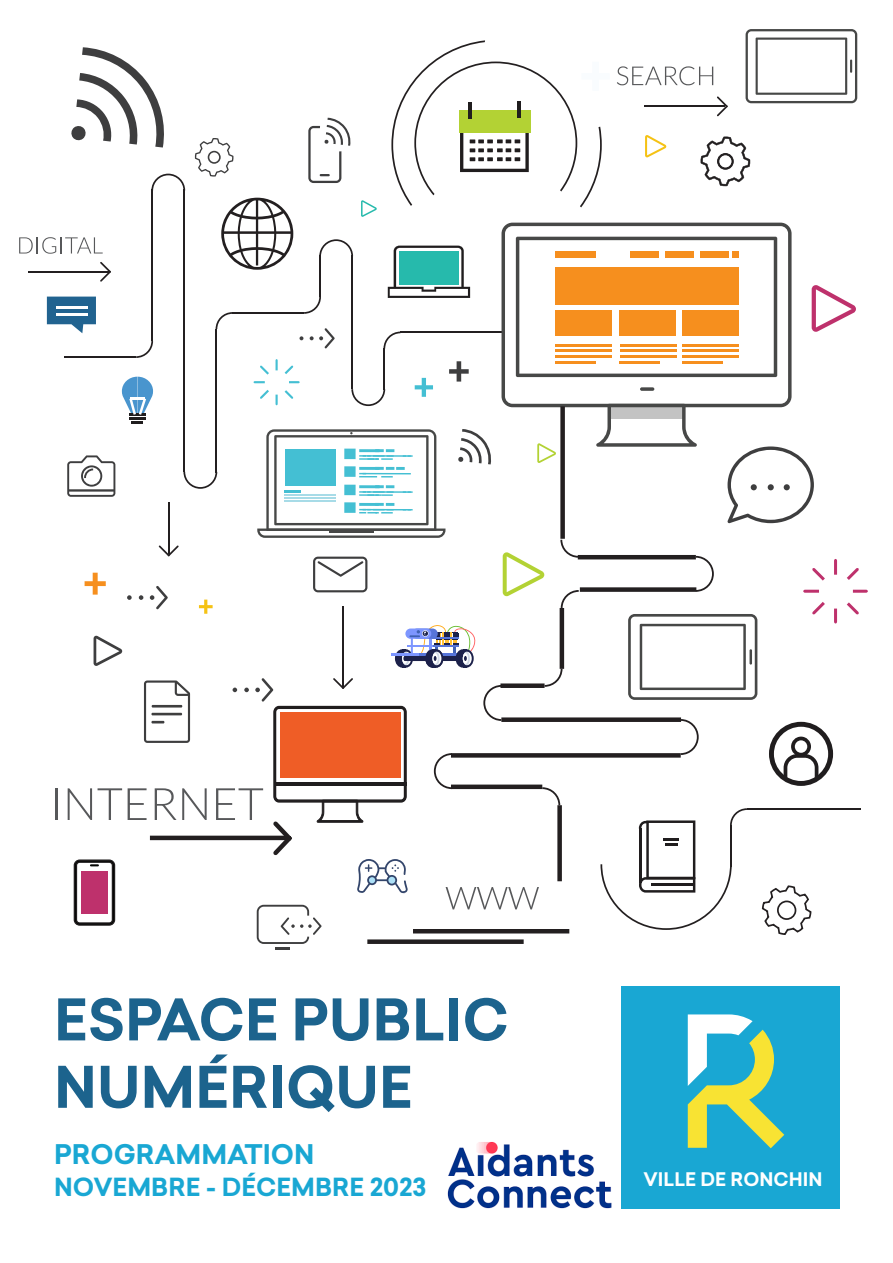
<style>
.page{position:relative;width:893px;height:1263px;background:#fff}
.page>*{position:absolute;margin:0;border:0;box-sizing:border-box;transform-origin:0 0}
.t1{font:700 56.1px "Sailec";color:#1c638d}
.t2{font:700 26.55px "Sailec";color:#19a7d3}
.t3{font:700 24.45px "Sailec";color:#19a7d3}
.t4{font:700 18.45px "Sailec";color:#fff}
</style>
<div class="page">
<div style="left:621px;top:986px;width:219px;height:223px;background:#19a7d3"></div>
<svg style="left:688px;top:1014px;width:96px;height:134px"></svg>
<svg style="left:195px;top:138px;width:39px;height:39px"></svg>
<svg style="left:276px;top:359px;width:2px;height:11px"></svg>
<svg style="left:276px;top:395px;width:2px;height:10px"></svg>
<svg style="left:254px;top:381px;width:11px;height:2px"></svg>
<svg style="left:289px;top:381px;width:11px;height:2px"></svg>
<svg style="left:260px;top:365px;width:9px;height:10px"></svg>
<svg style="left:285px;top:390px;width:8px;height:9px"></svg>
<svg style="left:260px;top:390px;width:9px;height:9px"></svg>
<svg style="left:285px;top:365px;width:8px;height:9px"></svg>
<svg style="left:762px;top:885px;width:49px;height:50px"></svg>
<svg style="left:700px;top:137px;width:50px;height:49px"></svg>
<svg style="left:47px;top:297px;width:49px;height:36px"></svg>
<hr style="left:56px;top:306px;width:32px;height:3px;background:#fff">
<hr style="left:56px;top:313px;width:32px;height:3px;background:#fff">
<svg style="left:388px;top:246px;width:82px;height:52px"></svg>
<div style="left:399px;top:251px;width:59px;height:33px;background:#26baac"></div>
<svg style="left:122px;top:377px;width:31px;height:46px"></svg>
<hr style="left:131px;top:397px;width:14px;height:3px;background:#fff">
<hr style="left:183px;top:190px;width:2px;height:282px;background:#231f20">
<hr style="left:151px;top:190px;width:2px;height:151px;background:#231f20">
<svg style="left:151px;top:174px;width:34px;height:17px"></svg>
<svg style="left:136px;top:341px;width:17px;height:17px"></svg>
<hr style="left:65px;top:356px;width:71px;height:2px;background:#231f20">
<hr style="left:216px;top:329px;width:1px;height:144px;background:#231f20">
<svg style="left:183px;top:472px;width:34px;height:17px"></svg>
<svg style="left:216px;top:312px;width:16px;height:17px"></svg>
<hr style="left:232px;top:312px;width:72px;height:2px;background:#231f20">
<svg style="left:304px;top:297px;width:17px;height:17px"></svg>
<hr style="left:351px;top:255px;width:2px;height:134px;background:#231f20">
<hr style="left:319px;top:255px;width:2px;height:42px;background:#231f20">
<svg style="left:319px;top:239px;width:34px;height:16px"></svg>
<hr style="left:400px;top:332px;width:102px;height:1px;background:#231f20">
<svg style="left:383px;top:332px;width:17px;height:16px"></svg>
<hr style="left:383px;top:348px;width:2px;height:42px;background:#231f20">
<svg style="left:351px;top:389px;width:34px;height:17px"></svg>
<hr style="left:168px;top:503px;width:2px;height:51px;background:#231f20">
<svg style="left:159px;top:545px;width:20px;height:11px"></svg>
<hr style="left:28px;top:271px;width:81px;height:2px;background:#231f20">
<svg style="left:100px;top:262px;width:11px;height:20px"></svg>
<hr style="left:645px;top:105px;width:80px;height:2px;background:#231f20">
<svg style="left:717px;top:96px;width:11px;height:20px"></svg>
<svg style="left:221px;top:198px;width:72px;height:72px"></svg>
<hr style="left:342px;top:606px;width:2px;height:81px;background:#231f20">
<hr style="left:747px;top:808px;width:114px;height:2px;background:#231f20">
<svg style="left:600px;top:808px;width:147px;height:122px"></svg>
<svg style="left:617px;top:66px;width:96px;height:19px"></svg>
<svg style="left:308px;top:118px;width:43px;height:65px"></svg>
<svg style="left:313px;top:557px;width:54px;height:35px"></svg>
<svg style="left:458px;top:429px;width:33px;height:35px"></svg>
<svg style="left:67px;top:455px;width:48px;height:42px"></svg>
<svg style="left:391px;top:40px;width:211px;height:167px"></svg>
<svg style="left:415px;top:378px;width:18px;height:19px"></svg>
<svg style="left:449px;top:361px;width:20px;height:21px"></svg>
<svg style="left:299px;top:336px;width:4px;height:4px"></svg>
<svg style="left:310px;top:328px;width:25px;height:20px"></svg>
<svg style="left:19px;top:237px;width:84px;height:17px"></svg>
<svg style="left:746px;top:29px;width:111px;height:74px"></svg>
<svg style="left:257px;top:429px;width:188px;height:109px"></svg>
<hr style="left:285px;top:494px;width:51px;height:2px;background:#a7dbe7">
<hr style="left:285px;top:497px;width:51px;height:2px;background:#a7dbe7">
<hr style="left:285px;top:500px;width:51px;height:1px;background:#a7dbe7">
<svg style="left:501px;top:223px;width:291px;height:184px"></svg>
<svg style="left:596px;top:404px;width:101px;height:43px"></svg>
<svg style="left:516px;top:237px;width:261px;height:140px"></svg>
<hr style="left:620px;top:344px;width:56px;height:2px;background:#f68f1e">
<hr style="left:620px;top:350px;width:56px;height:2px;background:#f68f1e">
<hr style="left:620px;top:355px;width:56px;height:3px;background:#f68f1e">
<hr style="left:620px;top:361px;width:40px;height:2px;background:#f68f1e">
<hr style="left:682px;top:344px;width:57px;height:2px;background:#f68f1e">
<hr style="left:682px;top:350px;width:57px;height:2px;background:#f68f1e">
<hr style="left:682px;top:355px;width:57px;height:3px;background:#f68f1e">
<hr style="left:682px;top:361px;width:41px;height:2px;background:#f68f1e">
<svg style="left:640px;top:387px;width:14px;height:4px"></svg>
<svg style="left:361px;top:200px;width:16px;height:17px"></svg>
<svg style="left:645px;top:135px;width:21px;height:22px"></svg>
<svg style="left:537px;top:443px;width:19px;height:20px"></svg>
<div style="left:580px;top:587px;width:116px;height:5px;background:#231f20"></div>
<div style="left:560px;top:406px;width:5px;height:133px;background:#231f20"></div>
<svg style="left:560px;top:540px;width:18px;height:18px"></svg>
<hr style="left:578px;top:555px;width:118px;height:4px;background:#231f20">
<svg style="left:696px;top:556px;width:18px;height:36px"></svg>
<hr style="left:560px;top:608px;width:4px;height:61px;background:#231f20">
<svg style="left:561px;top:590px;width:18px;height:18px"></svg>
<div style="left:501px;top:717px;width:180px;height:5px;background:#231f20"></div>
<svg style="left:545px;top:669px;width:17px;height:18px"></svg>
<div style="left:500px;top:683px;width:45px;height:5px;background:#231f20"></div>
<svg style="left:483px;top:685px;width:18px;height:36px"></svg>
<div style="left:451px;top:753px;width:230px;height:5px;background:#231f20"></div>
<div style="left:451px;top:784px;width:91px;height:5px;background:#231f20"></div>
<svg style="left:434px;top:753px;width:18px;height:36px"></svg>
<svg style="left:542px;top:787px;width:18px;height:18px"></svg>
<div style="left:557px;top:805px;width:5px;height:76px;background:#231f20"></div>
<svg style="left:681px;top:719px;width:18px;height:36px"></svg>
<svg style="left:144px;top:680px;width:46px;height:63px"></svg>
<svg style="left:94px;top:636px;width:28px;height:30px"></svg>
<svg style="left:127px;top:595px;width:5px;height:5px"></svg>
<svg style="left:139px;top:595px;width:4px;height:5px"></svg>
<svg style="left:150px;top:586px;width:18px;height:23px"></svg>
<svg style="left:628px;top:614px;width:129px;height:86px"></svg>
<hr style="left:749px;top:649px;width:3px;height:16px;background:#474847">
<svg style="left:85px;top:573px;width:21px;height:22px"></svg>
<svg style="left:199px;top:600px;width:14px;height:14px"></svg>
<svg style="left:727px;top:446px;width:87px;height:77px"></svg>
<hr style="left:413px;top:929px;width:156px;height:4px;background:#231f20">
<div style="left:367px;top:939px;width:157px;height:5px;background:#231f20"></div>
<svg style="left:446px;top:887px;width:93px;height:22px"></svg>
<hr style="left:150px;top:836px;width:138px;height:4px;background:#231f20">
<hr style="left:55px;top:788px;width:2px;height:32px;background:#57585a">
<svg style="left:68px;top:788px;width:24px;height:32px"></svg>
<svg style="left:98px;top:788px;width:24px;height:32px"></svg>
<svg style="left:128px;top:788px;width:19px;height:32px"></svg>
<svg style="left:155px;top:788px;width:52px;height:32px"></svg>
<svg style="left:74px;top:859px;width:41px;height:67px"></svg>
<div style="left:81px;top:871px;width:27px;height:43px;background:#be316c"></div>
<svg style="left:257px;top:905px;width:65px;height:44px"></svg>
<svg style="left:834px;top:559px;width:3px;height:16px"></svg>
<svg style="left:834px;top:608px;width:3px;height:15px"></svg>
<svg style="left:803px;top:590px;width:16px;height:3px"></svg>
<svg style="left:853px;top:590px;width:15px;height:3px"></svg>
<svg style="left:812px;top:568px;width:13px;height:13px"></svg>
<svg style="left:847px;top:602px;width:12px;height:13px"></svg>
<svg style="left:812px;top:602px;width:13px;height:13px"></svg>
<svg style="left:847px;top:568px;width:12px;height:12px"></svg>
<svg style="left:769px;top:722px;width:64px;height:64px"></svg>
<svg style="left:503px;top:552px;width:41px;height:44px"></svg>
<svg style="left:71px;top:47px;width:93px;height:101px"></svg>
<svg style="left:812px;top:285px;width:44px;height:47px"></svg>
<img style="left:448px;top:1142px;width:164px;height:67px">
<svg style="left:216px;top:678px;width:192px;height:215px"></svg>
<div style="left:395px;top:649px;width:14px;height:19px;background:#1c214a;border-radius:50%"></div>
<svg style="left:399px;top:649px;width:14px;height:19px"></svg>
<svg style="left:402px;top:649px;width:4px;height:19px"></svg>
<div style="left:402px;top:653px;width:5px;height:11px;background:#fff;border-radius:50%"></div>
<hr style="left:391px;top:653px;width:27px;height:3px;background:#7d96ff">
<div style="left:456px;top:649px;width:14px;height:19px;background:#1c214a;border-radius:50%"></div>
<svg style="left:459px;top:649px;width:15px;height:19px"></svg>
<hr style="left:463px;top:649px;width:3px;height:19px;background:#1c214a">
<div style="left:463px;top:653px;width:5px;height:11px;background:#fff;border-radius:50%"></div>
<svg style="left:425px;top:649px;width:15px;height:19px"></svg>
<svg style="left:429px;top:649px;width:14px;height:19px"></svg>
<hr style="left:432px;top:649px;width:4px;height:19px;background:#1c214a">
<div style="left:432px;top:652px;width:9px;height:13px;background:#fff;border-radius:50%"></div>
<svg style="left:432px;top:652px;width:8px;height:13px"></svg>
<div style="left:432px;top:653px;width:6px;height:11px;background:#fff;border-radius:50%"></div>
<svg style="left:403px;top:625px;width:73px;height:36px"></svg>
<hr style="left:433px;top:637px;width:26px;height:2px;background:#5775d9">
<p class="t1" style="left:54px;top:980px;width:456px">ESPACE PUBLIC</p>
<p class="t1" style="left:54px;top:1047px;width:360px">NUMÉRIQUE</p>
<p class="t2" style="left:54px;top:1135px;width:262px">PROGRAMMATION</p>
<p class="t3" style="left:54px;top:1170px;width:374px">NOVEMBRE - DÉCEMBRE 2023</p>
<p class="t4" style="left:643px;top:1166px;width:180px">VILLE DE RONCHIN</p>
</div>
